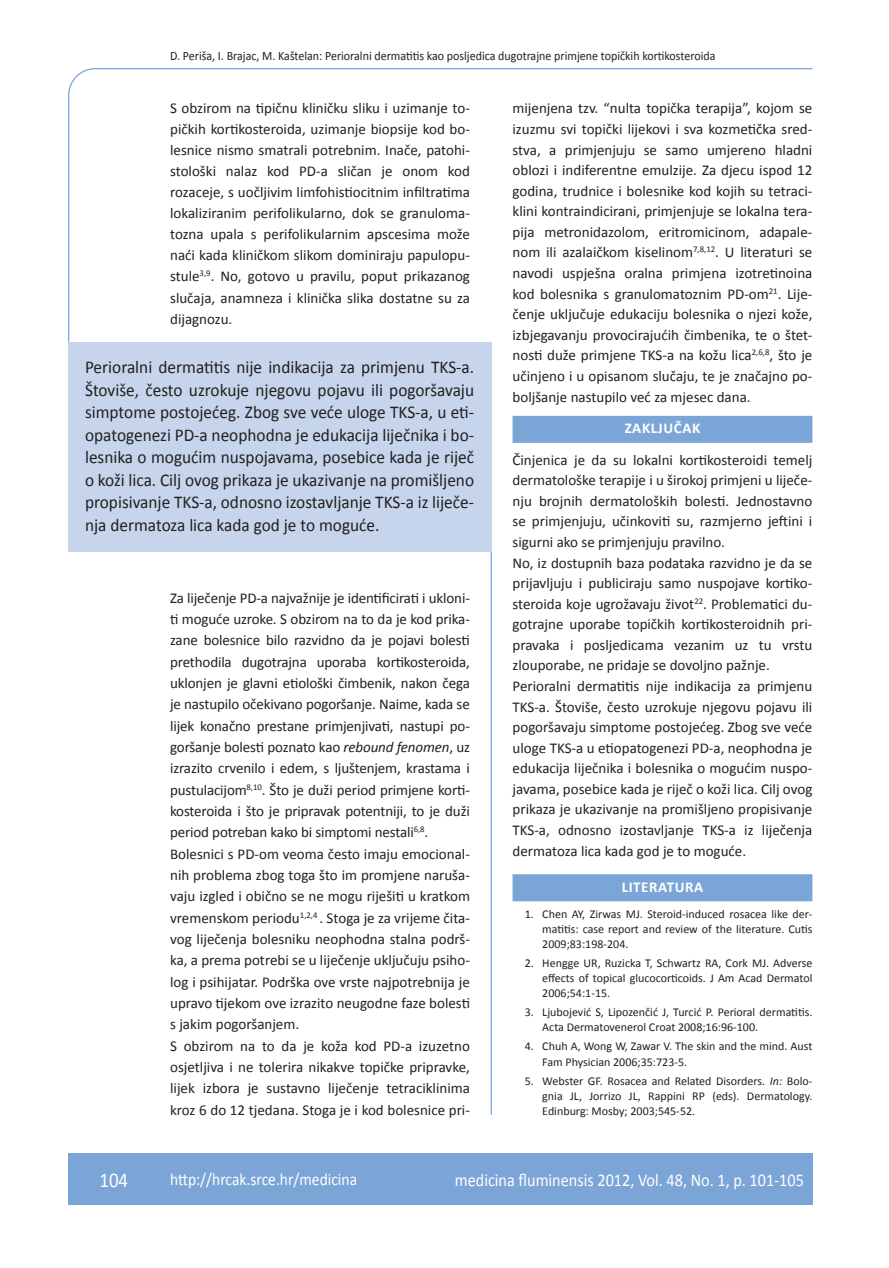
<style>
.page{position:relative;width:889px;height:1268px;background:#fff}
.page>*{position:absolute;margin:0;border:0;box-sizing:border-box;transform-origin:0 0}
.t1{font:21px "Calibri";color:#fff;scale:.9 1}
.anterfile{font:18px/22.5px "Calibri";color:#231f20;text-align:justify;scale:.96 1}
.t2{font:18px "Calibri";color:#fff;scale:.9 1}
.t3{font:17.25px "Calibri";color:#fff;scale:.9 1}
.osnovni_tekst{font:15px/20.5px "Calibri";color:#231f20;text-align:justify}
.naslov_ruler{font:700 15px "Calibri";letter-spacing:.04em;color:#fff}
.glava{font:12.75px "Calibri";color:#231f20;scale:.94 1}
.literatura{font:12px/15px "Calibri";color:#231f20;text-align:justify}
.s1{font-style:italic}
</style>
<div class="page">
<svg style="left:68px;top:68px;width:745px;height:274px"></svg>
<hr style="left:490px;top:342px;width:2px;height:772px;background:#7ca5d7">
<div style="left:68px;top:1152px;width:744px;height:51px;background:#7ca5d7"></div>
<div style="left:68px;top:342px;width:423px;height:209px;background:#c6d5ec"></div>
<div style="left:512px;top:416px;width:300px;height:27px;background:#7ca5d7"></div>
<div style="left:512px;top:874px;width:300px;height:27px;background:#7ca5d7"></div>
<p class="glava" style="left:170px;top:47px;width:581px">D. Periša, I. Brajac, M. Kaštelan: Perioralni dermatitis kao posljedica dugotrajne primjene topičkih kortikosteroida</p>
<p class="osnovni_tekst" style="left:170px;top:97px;width:301px;line-height:21px">S obzirom na tipičnu kliničku sliku i uzimanje to&shy;pičkih kortikosteroida, uzimanje biopsije kod bo&shy;lesnice nismo smatrali potrebnim. Inače, patohi&shy;stološki nalaz kod PD-a sličan je onom kod rozaceje, s uočljivim limfohistiocitnim infiltratima lokaliziranim perifolikularno, dok se granuloma&shy;tozna upala s perifolikularnim apscesima može naći kada kliničkom slikom dominiraju papulopu&shy;stule<sup>3,9</sup>. No, gotovo u pravilu, poput prikazanog slučaja, anamneza i klinička slika dostatne su za dijagnozu.</p>
<p class="anterfile" style="left:85px;top:355px;width:407px">Perioralni dermatitis nije indikacija za primjenu TKS-a.<br>Štoviše, često uzrokuje njegovu pojavu ili pogoršavaju simptome postojećeg. Zbog sve veće uloge TKS-a, u eti&shy;opatogenezi PD-a neophodna je edukacija liječnika i bo&shy;lesnika o mogućim nuspojavama, posebice kada je riječ o koži lica. Cilj ovog prikaza je ukazivanje na promišljeno propisivanje TKS-a, odnosno izostavljanje TKS-a iz liječe&shy;nja dermatoza lica kada god je to moguće.</p>
<p class="osnovni_tekst" style="left:170px;top:586px;width:301px;line-height:21.3px">Za liječenje PD-a najvažnije je identificirati i ukloni&shy;ti moguće uzroke. S obzirom na to da je kod prika&shy;zane bolesnice bilo razvidno da je pojavi bolesti prethodila dugotrajna uporaba kortikosteroida, uklonjen je glavni etiološki čimbenik, nakon čega je nastupilo očekivano pogoršanje. Naime, kada se lijek konačno prestane primjenjivati, nastupi po&shy;goršanje bolesti poznato kao <span class="s1">rebound fenomen</span>, uz izrazito crvenilo i edem, s ljuštenjem, krastama i pustulacijom<sup>8,10</sup>. Što je duži period primjene korti&shy;kosteroida i što je pripravak potentniji, to je duži period potreban kako bi simptomi nestali<sup>6,8</sup>.</p>
<p class="osnovni_tekst" style="left:170px;top:842px;width:301px;line-height:21.3px">Bolesnici s PD-om veoma često imaju emocional&shy;nih problema zbog toga što im promjene naruša&shy;vaju izgled i obično se ne mogu riješiti u kratkom vremenskom periodu<sup>1,2,4</sup> . Stoga je za vrijeme čita&shy;vog liječenja bolesniku neophodna stalna podrš&shy;ka, a prema potrebi se u liječenje uključuju psiho&shy;log i psihijatar. Podrška ove vrste najpotrebnija je upravo tijekom ove izrazito neugodne faze bolesti s jakim pogoršanjem.</p>
<p class="osnovni_tekst" style="left:170px;top:1034px;width:301px;line-height:21.3px">S obzirom na to da je koža kod PD-a izuzetno osjetljiva i ne tolerira nikakve topičke pripravke, lijek izbora je sustavno liječenje tetraciklinima kroz 6 do 12 tjedana. Stoga je i kod bolesnice pri-</p>
<p class="osnovni_tekst" style="left:512px;top:97px;width:301px">mijenjena tzv. “nulta topička terapija”, kojom se izuzmu svi topički lijekovi i sva kozmetička sred&shy;stva, a primjenjuju se samo umjereno hladni oblozi i indiferentne emulzije. Za djecu ispod 12 godina, trudnice i bolesnike kod kojih su tetraci&shy;klini kontraindicirani, primjenjuje se lokalna tera&shy;pija metronidazolom, eritromicinom, adapale&shy;nom ili azalaičkom kiselinom<sup>7,8,12</sup>. U literaturi se navodi uspješna oralna primjena izotretinoina kod bolesnika s granulomatoznim PD-om<sup>21</sup>. Lije&shy;čenje uključuje edukaciju bolesnika o njezi kože, izbjegavanju provocirajućih čimbenika, te o štet&shy;nosti duže primjene TKS-a na kožu lica<sup>2,6,8</sup>, što je učinjeno i u opisanom slučaju, te je značajno po&shy;boljšanje nastupilo već za mjesec dana.</p>
<p class="naslov_ruler" style="left:624px;top:419px;width:77px">ZAKLJUČAK</p>
<p class="osnovni_tekst" style="left:512px;top:448px;width:301px">Činjenica je da su lokalni kortikosteroidi temelj dermatološke terapije i u širokoj primjeni u liječe&shy;nju brojnih dermatoloških bolesti. Jednostavno se primjenjuju, učinkoviti su, razmjerno jeftini i sigurni ako se primjenjuju pravilno.</p>
<p class="osnovni_tekst" style="left:512px;top:551px;width:301px">No, iz dostupnih baza podataka razvidno je da se prijavljuju i publiciraju samo nuspojave kortiko&shy;steroida koje ugrožavaju život<sup>22</sup>. Problematici du&shy;gotrajne uporabe topičkih kortikosteroidnih pri&shy;pravaka i posljedicama vezanim uz tu vrstu zlouporabe, ne pridaje se dovoljno pažnje.</p>
<p class="osnovni_tekst" style="left:512px;top:675px;width:301px">Perioralni dermatitis nije indikacija za primjenu TKS-a. Štoviše, često uzrokuje njegovu pojavu ili pogoršavaju simptome postojećeg. Zbog sve veće uloge TKS-a u etiopatogenezi PD-a, neophodna je edukacija liječnika i bolesnika o mogućim nuspo&shy;javama, posebice kada je riječ o koži lica. Cilj ovog prikaza je ukazivanje na promišljeno propisivanje TKS-a, odnosno izostavljanje TKS-a iz liječenja dermatoza lica kada god je to moguće.</p>
<p class="naslov_ruler" style="left:622px;top:877px;width:83px">LITERATURA</p>
<p class="literatura" style="left:542px;top:905px;width:272px;text-indent:-18px">1. Chen AY, Zirwas MJ. Steroid-induced rosacea like der&shy;matitis: case report and review of the literature. Cutis 2009;83:198-204.</p>
<p class="literatura" style="left:542px;top:954px;width:272px;text-indent:-18px">2. Hengge UR, Ruzicka T, Schwartz RA, Cork MJ. Adverse effects of topical glucocorticoids. J Am Acad Dermatol 2006;54:1-15.</p>
<p class="literatura" style="left:542px;top:1003px;width:271px;text-indent:-18px">3. Ljubojević S, Lipozenčić J, Turcić P. Perioral dermatitis.<br>Acta Dermatovenerol Croat 2008;16:96-100.</p>
<p class="literatura" style="left:542px;top:1038px;width:271px;text-indent:-18px">4. Chuh A, Wong W, Zawar V. The skin and the mind. Aust<br>Fam Physician 2006;35:723-5.</p>
<p class="literatura" style="left:542px;top:1072px;width:271px;text-indent:-18px">5. Webster GF. Rosacea and Related Disorders. <span class="s1">In:</span> Bolo&shy;gnia JL, Jorrizo JL, Rappini RP (eds). Dermatology.<br>Edinburg: Mosby; 2003;545-52.</p>
<p class="t1" style="left:99px;top:1166px;width:33px">104</p>
<p class="t3" style="left:170px;top:1167px;width:209px">http://hrcak.srce.hr/medicina</p>
<p class="t2" style="left:455px;top:1168px;width:389px">medicina fluminensis 2012, Vol. 48, No. 1, p. 101-105</p>
</div>
